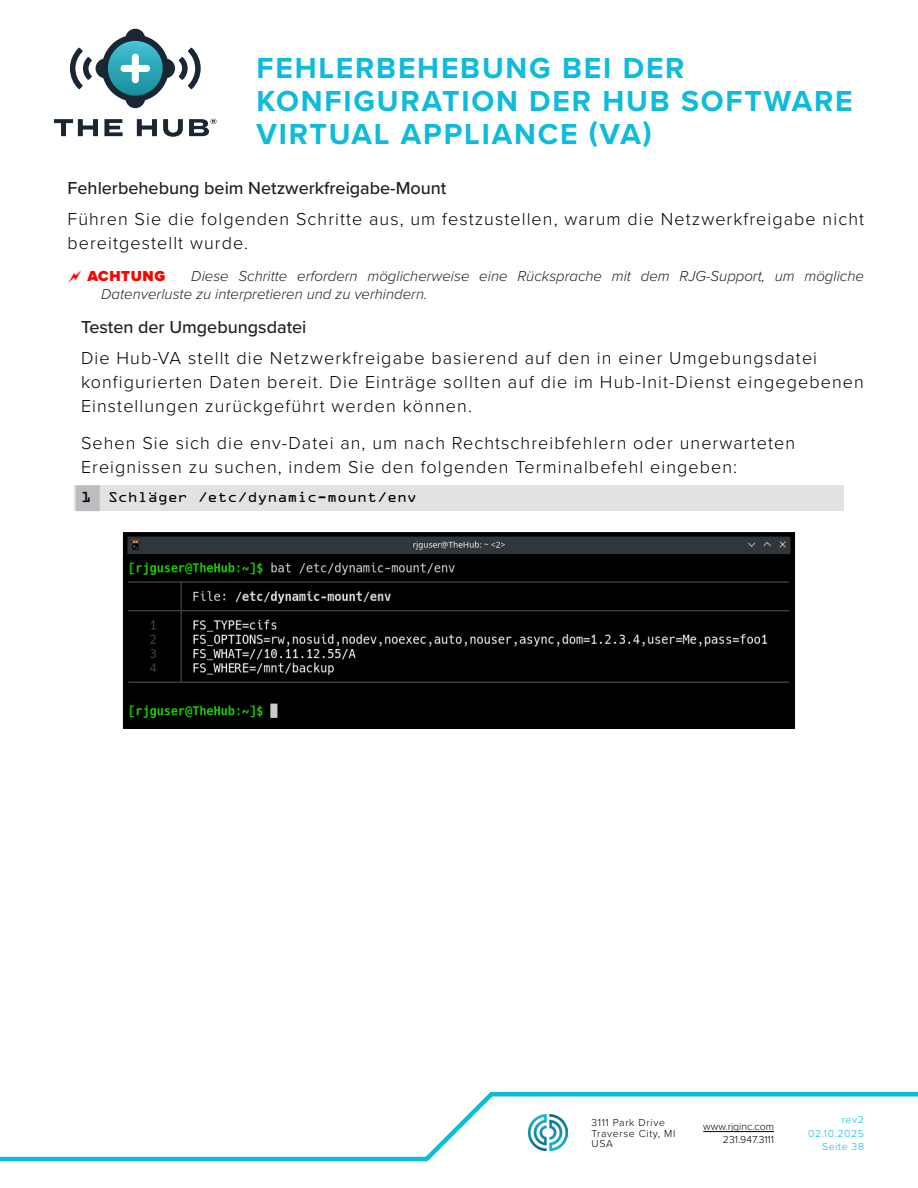
<style>
.page{position:relative;width:918px;height:1188px;background:#fff}
.page>*{position:absolute;margin:0;border:0;box-sizing:border-box;transform-origin:0 0}
.t1{font:700 30px/33px "Proxima Nova";letter-spacing:.06em;color:#0dbbda}
.t2{font:300 18px/24px "Proxima Nova";letter-spacing:.06em;color:#000}
.t3{font:500 18px "Proxima Nova";color:#212121}
.t4{font:italic 300 15px/18px "Proxima Nova";color:#212121}
.t5{font:15px "OCRA Extended";color:#000;scale:1.1 1}
.t6{font:900 15px "Proxima Nova";letter-spacing:.04em;color:#f00}
.t7{font:300 10.5px/10.5px "Proxima Nova";letter-spacing:.06em;color:#000}
.t8{font:300 10.5px/13.5px "Proxima Nova";color:#000;text-align:right}
.t9{font:300 10.5px/13.4px "Proxima Nova";letter-spacing:.06em;color:#0dbbda;text-align:right}
.s1{color:#867f7c}
</style>
<div class="page">
<svg style="left:0;top:1092px;width:918px;height:70px"></svg>
<svg style="left:70px;top:29px;width:131px;height:79px"></svg>
<svg style="left:54px;top:119px;width:44px;height:17px"></svg>
<svg style="left:104px;top:119px;width:19px;height:17px"></svg>
<svg style="left:137px;top:119px;width:20px;height:17px"></svg>
<svg style="left:163px;top:119px;width:20px;height:18px"></svg>
<svg style="left:189px;top:119px;width:27px;height:17px"></svg>
<img style="left:528px;top:1114px;width:39px;height:37px">
<hr style="left:703px;top:1131px;width:71px;height:1px;background:#000">
<div style="left:74px;top:485px;width:770px;height:26px;background:#e2e2e1"></div>
<div style="left:76px;top:485px;width:24px;height:26px;background:#bcbdc0"></div>
<svg style="left:122px;top:532px;width:674px;height:197px"></svg>
<h1 class="t1" style="left:256px;top:51px;width:598px">FEHLERBEHEBUNG BEI DER<br>KONFIGURATION DER HUB SOFTWARE<br>VIRTUAL APPLIANCE (VA)</h1>
<p class="t3" style="left:68px;top:175px;width:380px">Fehlerbehebung beim Netzwerkfreigabe-Mount</p>
<p class="t2" style="left:68px;top:206px;width:798px">Führen Sie die folgenden Schritte aus, um festzustellen, warum die Netzwerkfreigabe nicht bereitgestellt wurde.</p>
<p class="t6" style="left:88px;top:264px;width:79px">ACHTUNG</p>
<p class="t4" style="left:101px;top:266px;width:764px;text-indent:90px">Diese Schritte erfordern möglicherweise eine Rücksprache mit dem RJG-Support, um mögliche<br>Datenverluste zu interpretieren und zu verhindern.</p>
<p class="t3" style="left:81px;top:314px;width:227px">Testen der Umgebungsdatei</p>
<p class="t2" style="left:81px;top:345px;width:785px">Die Hub-VA stellt die Netzwerkfreigabe basierend auf den in einer Umgebungsdatei konfigurierten Daten bereit. Die Einträge sollten auf die im Hub-Init-Dienst eingegebenen<br>Einstellungen zurückgeführt werden können.</p>
<p class="t2" style="left:81px;top:430px;width:716px">Sehen Sie sich die env-Datei an, um nach Rechtschreibfehlern oder unerwarteten<br>Ereignissen zu suchen, indem Sie den folgenden Terminalbefehl eingeben:</p>
<p class="t5" style="left:81px;top:489px;width:307px"><span class="s1">1</span> Schläger /etc/dynamic-mount/env</p>
<p class="t7" style="left:592px;top:1117px;width:85px">3111 Park Drive<br>Traverse City, MI<br>USA</p>
<p class="t8" style="left:703px;top:1119px;width:72px">www.rjginc.com<br>231.947.3111</p>
<p class="t9" style="left:808px;top:1112px;width:57px">rev2<br>02.10.2025<br>Seite 38</p>
</div>
